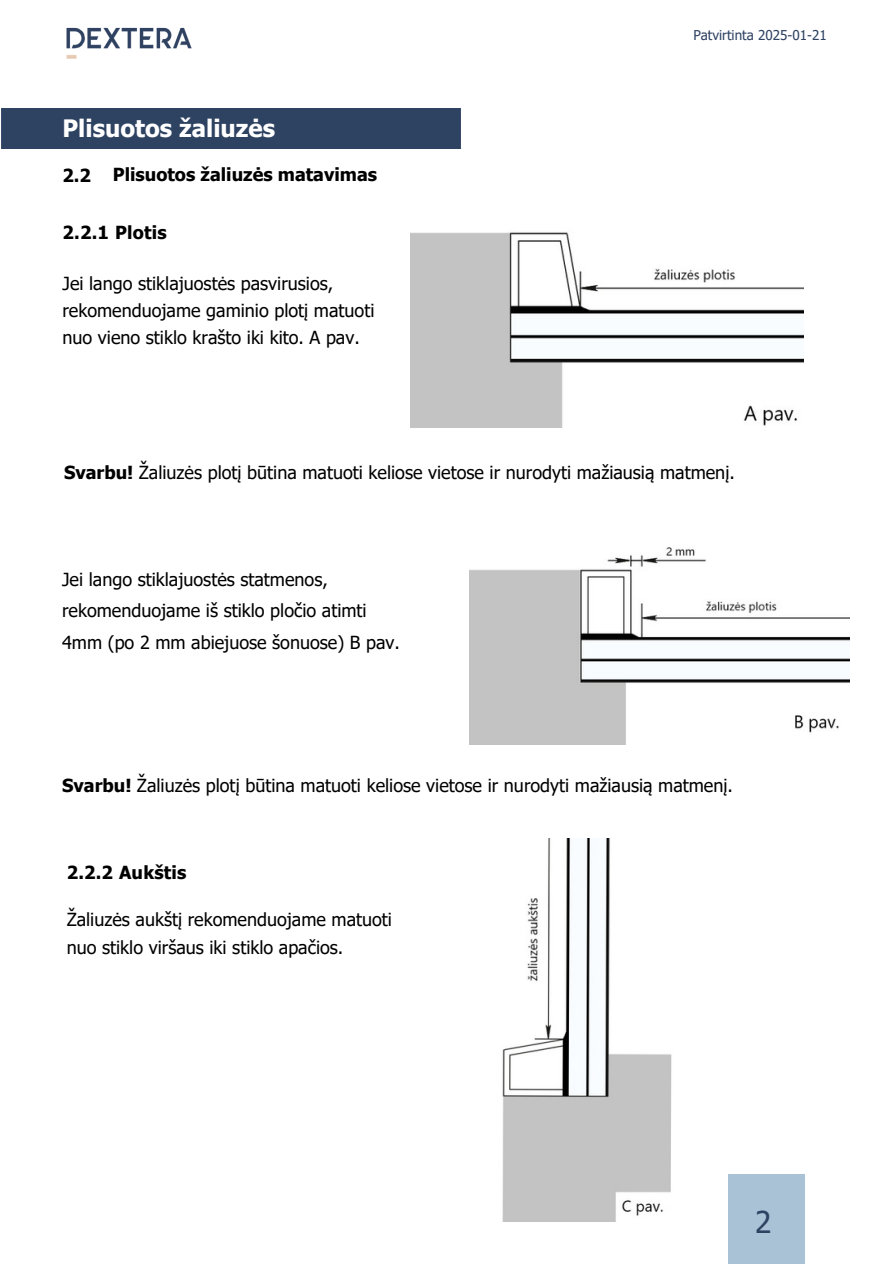
<style>
.page{position:relative;width:894px;height:1264px;background:#fff}
.page>*{position:absolute;margin:0;border:0;box-sizing:border-box;transform-origin:0 0}
.t1{font:30px "Tahoma";color:#2e4262}
.t2{font:700 24px "Tahoma";color:#fff}
.t3{font:18px/27px "Tahoma";color:#000}
.t4{font:700 18px "Tahoma";color:#000}
.t5{font:13.5px "Tahoma";color:#2e4262}
.s1{font-weight:700}
</style>
<div class="page">
<div style="left:2px;top:108px;width:459px;height:41px;background:#2e4262"></div>
<img style="left:411px;top:232px;width:392px;height:195px">
<img style="left:470px;top:547px;width:379px;height:197px">
<img style="left:502px;top:838px;width:170px;height:383px">
<img style="left:66px;top:27px;width:126px;height:32px">
<div style="left:727px;top:1174px;width:77px;height:89px;background:#aac2d5"></div>
<p class="t2" style="left:62px;top:113px;width:214px">Plisuotos žaliuzės</p>
<p class="t4" style="left:62px;top:164px;width:30px">2.2</p>
<p class="t4" style="left:113px;top:163px;width:265px">Plisuotos žaliuzės matavimas</p>
<h1 class="t4" style="left:62px;top:220px;width:105px">2.2.1 Plotis</h1>
<h2 class="t3" style="left:62px;top:269px;width:313px">Jei lango stiklajuostės pasvirusios, rekomenduojame gaminio plotį matuoti nuo vieno stiklo krašto iki kito. A pav.</h2>
<p class="t5" style="left:693px;top:26px;width:135px">Patvirtinta 2025-01-21</p>
<h2 class="t3" style="left:64px;top:458px;width:672px"><span class="s1">Svarbu!</span> Žaliuzės plotį būtina matuoti keliose vietose ir nurodyti mažiausią matmenį.</h2>
<h3 class="t3" style="left:62px;top:562px;width:339px;line-height:31.5px">Jei lango stiklajuostės statmenos, rekomenduojame iš stiklo pločio atimti<br>4mm (po 2 mm abiejuose šonuose) B pav.</h3>
<h3 class="t3" style="left:62px;top:771px;width:672px"><span class="s1">Svarbu!</span> Žaliuzės plotį būtina matuoti keliose vietose ir nurodyti mažiausią matmenį.</h3>
<p class="t4" style="left:67px;top:861px;width:121px">2.2.2 Aukštis</p>
<h3 class="t3" style="left:67px;top:904px;width:327px;line-height:28.2px">Žaliuzės aukštį rekomenduojame matuoti nuo stiklo viršaus iki stiklo apačios.</h3>
<p class="t1" style="left:755px;top:1202px;width:18px">2</p>
</div>
